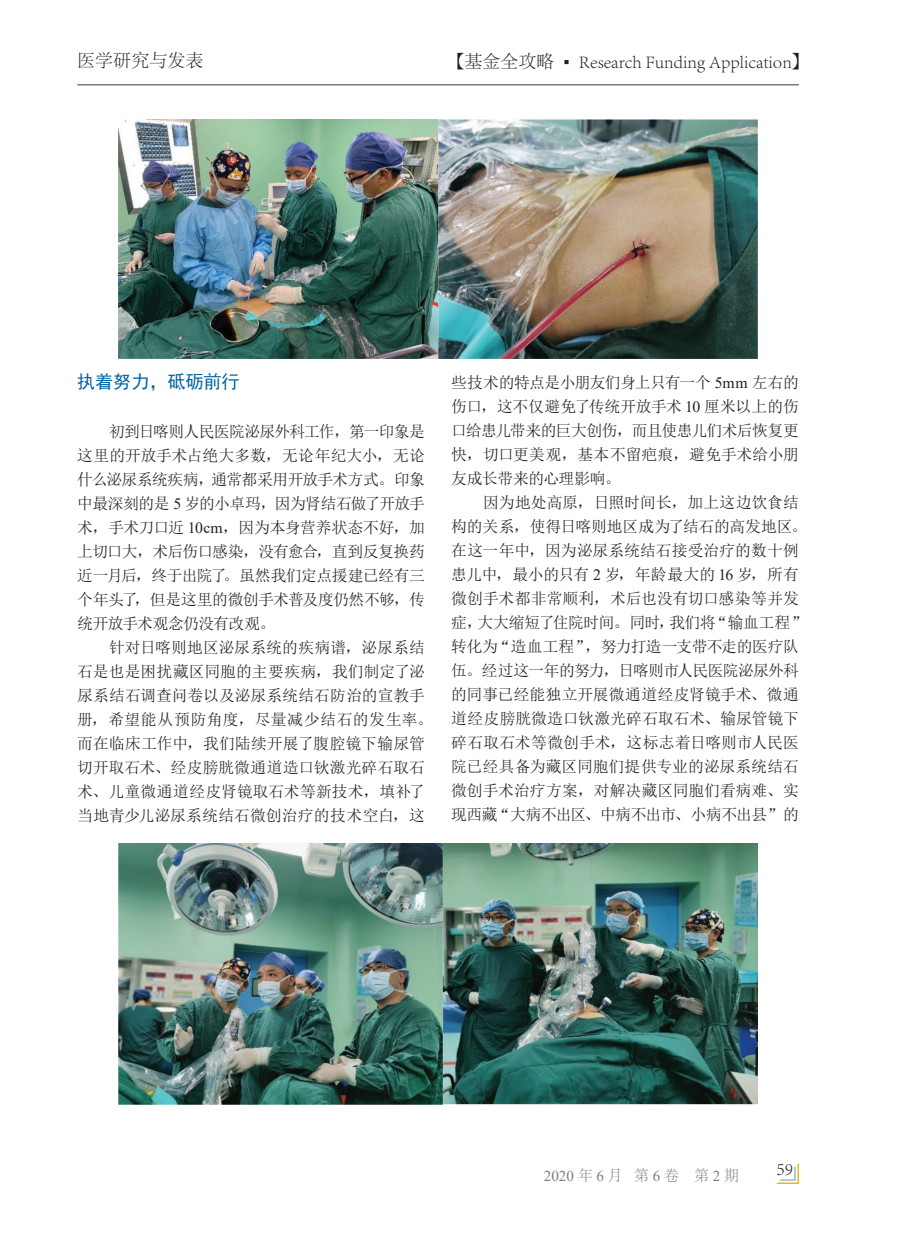
<style>
.page{position:relative;width:919px;height:1238px;background:#fff}
.page>*{position:absolute;margin:0;border:0;box-sizing:border-box;transform-origin:0 0}
.CenterFooter2{font:300 18px "Adobe Song Std";color:#231f20}
.Heading1{font:18px "Sim Hei";color:#0065a4}
.Para{font:15.75px/24px "N Sim Sun";color:#231f20}
.ParaFirst{font:15.75px/24px "N Sim Sun";letter-spacing:-.025em;color:#231f20;text-align:justify}
.t1{font:15px "Times New Roman";color:#7c7c80}
.s1{font-family:"Adobe Fangsong Std";font-weight:400}
.s2{font-family:"Arial Narrow";font-weight:400}
.s3{font-family:"Times New Roman"}
.s4{font-family:"Adobe Song Std";font-weight:300}
</style>
<div class="page">
<hr style="left:77px;top:84px;width:721px;height:1px;background:#7c7c80">
<svg style="left:777px;top:1164px;width:21px;height:19px"></svg>
<img style="left:119px;top:119px;width:638px;height:240px">
<img style="left:119px;top:843px;width:638px;height:261px">
<p class="CenterFooter2" style="left:77px;top:51px;width:127px">医学研究与发表</p>
<p class="CenterFooter2" style="left:446px;top:51px;width:365px"><span class="s1">【</span>基金全攻略 <span class="s2">▪</span> Research Funding Application<span class="s1">】</span></p>
<p class="Heading1" style="left:77px;top:373px;width:164px">执着努力，砥砺前行</p>
<p class="ParaFirst" style="left:77px;top:419px;width:349px;text-indent:32px">初到日喀则人民医院泌尿外科工作，第一印象是这里的开放手术占绝大多数，无论年纪大小，无论什么泌尿系统疾病，通常都采用开放手术方式。印象中最深刻的是 <span class="s3">5</span> 岁的小卓玛，因为肾结石做了开放手术，手术刀口近 <span class="s3">10cm</span>，因为本身营养状态不好，加上切口大，术后伤口感染，没有愈合，直到反复换药近一月后，终于出院了。虽然我们定点援建已经有三个年头了，但是这里的微创手术普及度仍然不够，传统开放手术观念仍没有改观。</p>
<p class="Para" style="left:77px;top:635px;width:357px;text-indent:32px">针对日喀则地区泌尿系统的疾病谱，泌尿系结石是也是困扰藏区同胞的主要疾病，我们制定了泌尿系结石调查问卷以及泌尿系统结石防治的宣教手册，希望能从预防角度，尽量减少结石的发生率。而在临床工作中，我们陆续开展了腹腔镜下输尿管切开取石术、经皮膀胱微通道造口钬激光碎石取石术、儿童微通道经皮肾镜取石术等新技术，填补了当地青少儿泌尿系统结石微创治疗的技术空白，这</p>
<p class="Para" style="left:451px;top:370px;width:349px;text-align:justify">些技术的特点是小朋友们身上只有一个 <span class="s3">5mm</span> 左右的伤口，这不仅避免了传统开放手术 <span class="s3">10</span> 厘米以上的伤口给患儿带来的巨大创伤，而且使患儿们术后恢复更快，切口更美观，基本不留疤痕，避免手术给小朋友成长带来的心理影响。</p>
<p class="Para" style="left:451px;top:490px;width:357px;text-indent:32px">因为地处高原，日照时间长，加上这边饮食结构的关系，使得日喀则地区成为了结石的高发地区。在这一年中，因为泌尿系统结石接受治疗的数十例患儿中，最小的只有 <span class="s3">2</span> 岁，年龄最大的 <span class="s3">16</span> 岁，所有微创手术都非常顺利，术后也没有切口感染等并发症，大大缩短了住院时间。同时，我们将“输血工程”转化为“造血工程”，努力打造一支带不走的医疗队伍。经过这一年的努力，日喀则市人民医院泌尿外科的同事已经能独立开展微通道经皮肾镜手术、微通道经皮膀胱微造口钬激光碎石取石术、输尿管镜下碎石取石术等微创手术，这标志着日喀则市人民医院已经具备为藏区同胞们提供专业的泌尿系统结石微创手术治疗方案，对解决藏区同胞们看病难、实现西藏“大病不出区、中病不出市、小病不出县”的</p>
<p class="t1" style="left:544px;top:1165px;width:196px">2020<span class="s4">年</span>6<span class="s4">月 第</span>6<span class="s4">卷 第</span>2<span class="s4">期</span></p>
<p class="CenterFooter2" style="left:776px;top:1158px;width:18px">59</p>
</div>
